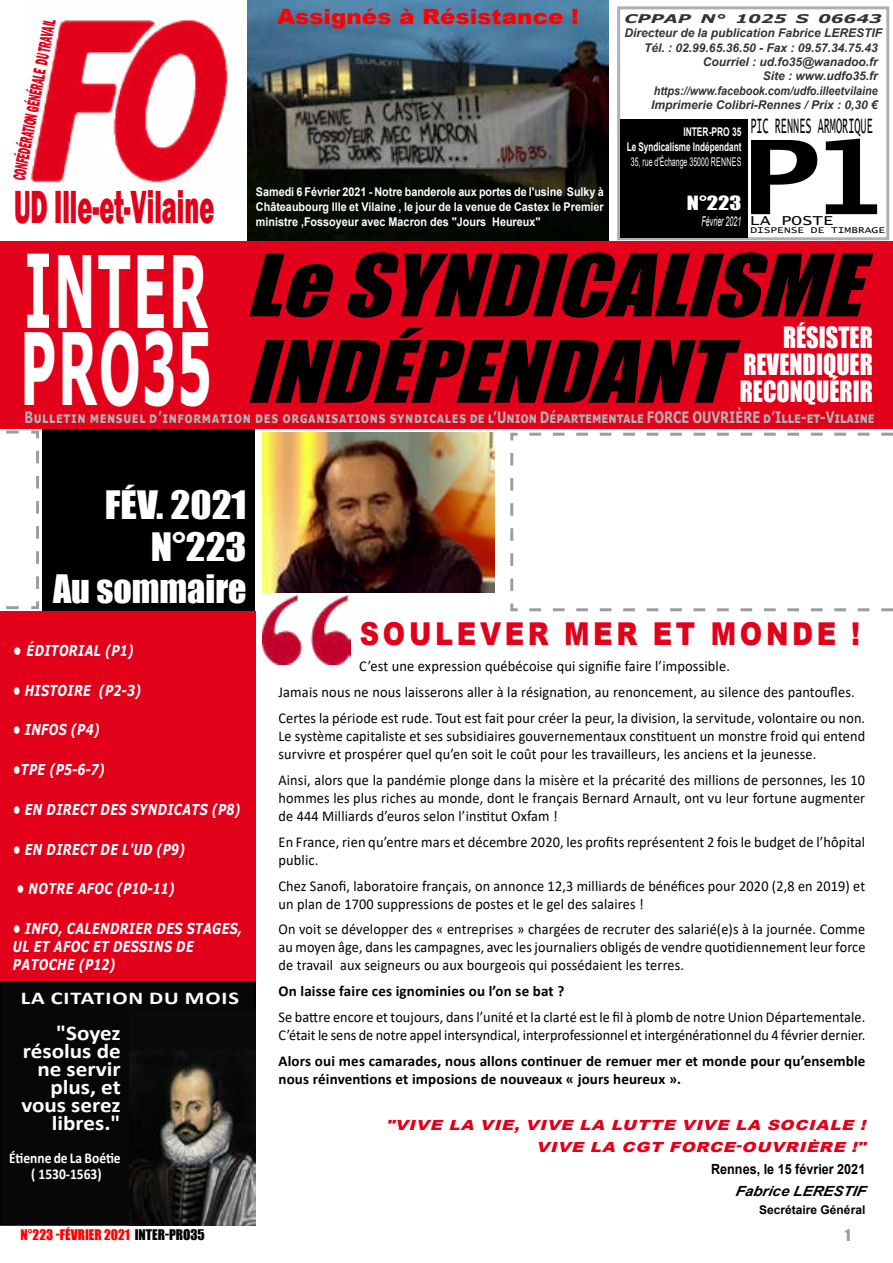
<style>
.page{position:relative;width:893px;height:1263px;background:#fff}
.page>*{position:absolute;margin:0;border:0;box-sizing:border-box;transform-origin:0 0}
.t1{font:700 99.3px/76.8px "Verdana";letter-spacing:.035em;color:#fff;scale:.5 1}
.t2{font:italic 79.2px/86.4px "Impact";color:#000;scale:1.14 1}
.t3{font:800 47.85px "Franklin Gothic";color:#e2001a;scale:.53 1}
.t4{font:36px/42px "Impact";color:#fff;text-align:right;scale:1.1 1}
.t5{font:900 31.5px "Arial";letter-spacing:.135em;color:#e2001a;scale:.86 1}
.t6{font:27px/27px "Impact";color:#fff;text-align:justify;scale:.9 1}
.t7{font:22.8px "Lucida Console";color:#000;scale:.44 1}
.t8{font:700 21px/18px "Calibri";color:#fff;text-align:right;scale:1.1 1}
.t9{font:900 21px "Arial";color:#f00;scale:1.1 1}
.t10{font:800 18px "Franklin Gothic";color:#e2001a;scale:.48 1}
.t11{font:700 18px "Calibri";letter-spacing:.04em;color:#fff;scale:1.25 1}
.t12{font:18px "Impact";color:#fff;scale:1.25 1}
.t13{font:700 15.75px "Verdana";letter-spacing:.05em;color:#b3b2b2;scale:.73 1}
.t14{font:15px/18px "Calibri";letter-spacing:.01em;color:#000;scale:.95 1}
.t15{font:15px/26px "Calibri";letter-spacing:.01em;color:#000;scale:.96 1}
.t16{font:700 15px/18px "Calibri";letter-spacing:.01em;color:#000}
.t17{font:italic 700 15px/18px "Verdana";letter-spacing:.035em;color:#fff;scale:.75 1}
.t18{font:700 15px/16.5px "Calibri";color:#fff;text-align:center;scale:.9 1}
.t19{font:italic 700 15px "Verdana";letter-spacing:.035em;color:#fff;scale:.84 1}
.t20{font:15px "Impact";color:#9d9d9c}
.t21{font:14.25px "Lucida Console";color:#000;scale:1.22 1}
.t22{font:italic 900 13.95px/21.5px "Arial";color:#e2001a;text-align:right;scale:1.2 1}
.t23{font:700 13.95px "Arial";color:#000;scale:.9 1}
.t24{font:italic 700 13.95px "Arial";color:#000;scale:1.07 1}
.t25{font:13.5px "Impact";color:#f00}
.t26{font:italic 13.5px "Arial";color:#fff;scale:.53 1}
.t27{font:700 12px/15px "Arial";color:#fff;text-align:justify;scale:.9 1}
.t28{font:italic 700 12px "Arial";color:#000}
.t29{font:italic 700 12px "Arial";color:#000;scale:.9 1}
.t30{font:700 12px/15px "Arial";color:#fff;text-align:right;scale:.7 1}
.t31{font:12px "Arial";color:#fff;scale:.58 1}
.t32{font:700 12px "Arial";color:#000}
.t33{font:italic 700 12px "Verdana";color:#000;scale:1.5 1}
.t34{font:9.15px "Lucida Console";color:#000;scale:1.22 1}
.s1{font-size:102px}
.s2{color:#000}
</style>
<div class="page">
<img style="left:248px;top:0;width:360px;height:240px">
<div style="left:43px;top:429px;width:212px;height:183px;background:#000"></div>
<div style="left:0;top:242px;width:893px;height:187px;background:#e2001a"></div>
<div style="left:617px;top:6px;width:272px;height:234px;border:3px solid #9d9d9c"></div>
<svg style="left:751px;top:140px;width:66px;height:74px"></svg>
<svg style="left:826px;top:139px;width:51px;height:75px"></svg>
<div style="left:620px;top:119px;width:127px;height:118px;background:#000"></div>
<svg style="left:510px;top:432px;width:383px;height:180px"></svg>
<div style="left:0;top:612px;width:255px;height:371px;background:#e2001a"></div>
<img style="left:262px;top:595px;width:89px;height:69px">
<svg style="left:6px;top:430px;width:33px;height:180px"></svg>
<div style="left:0;top:982px;width:255px;height:243px;background:#070707"></div>
<div style="left:0;top:981px;width:256px;height:245px;border:2px solid #000"></div>
<img style="left:263px;top:433px;width:231px;height:159px">
<img style="left:28px;top:18px;width:200px;height:165px">
<div style="left:129px;top:1010px;width:126px;height:216px;background:#090b0a"></div>
<img style="left:129px;top:1051px;width:126px;height:175px">
<p class="t10" style="left:7px;top:178px;width:344px;rotate:-79deg">CONFÉDÉRATION GÉNÉRALE DU TRAVAIL</p>
<h3 class="t3" style="left:14px;top:176px;width:379px">UD Ille-et-Vilaine</h3>
<h3 class="t9" style="left:277px;top:2px;width:276px">Assignés à Résistance !</h3>
<p class="t27" style="left:256px;top:185px;width:388px">Samedi 6 Février 2021 - Notre banderole aux portes de l'usine Sulky à Châteaubourg Ille et Vilaine , le jour de la venue de Castex le Premier ministre ,Fossoyeur avec Macron des "Jours Heureux"</p>
<p class="t33" style="left:624px;top:10px;width:173px">CPPAP N° 1025 S 06643</p>
<p class="t28" style="left:624px;top:25px;width:259px">Directeur de la publication Fabrice LERESTIF</p>
<p class="t28" style="left:644px;top:39px;width:235px">Tél. : 02.99.65.36.50 - Fax : 09.57.34.75.43</p>
<p class="t28" style="left:703px;top:54px;width:177px">Courriel : ud.fo35@wanadoo.fr</p>
<p class="t28" style="left:763px;top:68px;width:116px">Site : www.udfo35.fr</p>
<p class="t29" style="left:654px;top:83px;width:250px">https://www.facebook.com/udfo.illeetvilaine</p>
<p class="t28" style="left:651px;top:97px;width:228px">Imprimerie Colibri-Rennes / Prix : 0,30 €</p>
<h3 class="t7" style="left:750px;top:115px;width:280px">PIC RENNES ARMORIQUE</h3>
<p class="t30" style="left:627px;top:125px;width:165px">INTER-PRO 35<br>Le Syndicalisme Indépendant</p>
<p class="t31" style="left:631px;top:154px;width:192px">35, rue d'Échange 35000 RENNES</p>
<p class="t12" style="left:687px;top:189px;width:45px">N°223</p>
<p class="t26" style="left:701px;top:213px;width:77px">Février 2021</p>
<p class="t21" style="left:750px;top:213px;width:70px">LA POSTE</p>
<p class="t34" style="left:750px;top:226px;width:112px">DISPENSE DE TIMBRAGE</p>
<h1 class="t1" style="left:20px;top:251px;width:386px"><span class="s1">I</span>NTER<br>PRO35</h1>
<h2 class="t2" style="left:246px;top:240px;width:568px">LeSYNDICALISME<br>INDÉPENDANT</h2>
<h3 class="t6" style="left:740px;top:323px;width:149px;text-indent:43px">RÉSISTER REVENDIQUER RECONQUÉRIR</h3>
<p class="t13" style="left:24px;top:406px;width:1166px">Bulletin mensuel d’information des organisations syndicales de l’Union Départementale FORCE OUVRIÈRE d’Ille-et-Vilaine</p>
<h3 class="t4" style="left:53px;top:483px;width:177px">FÉV. 2021<br>N°223<br>Au sommaire</h3>
<p class="t19" style="left:13px;top:640px;width:146px">• ÉDITORIAL (P1)</p>
<p class="t17" style="left:13px;top:681px;width:173px">• HISTOIRE (P2-3)</p>
<p class="t17" style="left:13px;top:721px;width:118px">• INFOS (P4)</p>
<p class="t17" style="left:13px;top:760px;width:125px">•TPE (P5-6-7)</p>
<p class="t17" style="left:13px;top:800px;width:305px">• EN DIRECT DES SYNDICATS (P8)</p>
<p class="t17" style="left:13px;top:840px;width:232px">• EN DIRECT DE L'UD (P9)</p>
<p class="t17" style="left:17px;top:880px;width:213px">• NOTRE AFOC (P10-11)</p>
<p class="t17" style="left:13px;top:919px;width:307px">• INFO, CALENDRIER DES STAGES,<br>UL ET AFOC ET DESSINS DE<br>PATOCHE (P12)</p>
<p class="t11" style="left:21px;top:986px;width:176px">LA CITATION DU MOIS</p>
<h3 class="t8" style="left:21px;top:1023px;width:92px">"Soyez résolus de ne servir plus, et vous serez libres."</h3>
<p class="t18" style="left:9px;top:1149px;width:125px">Étienne de La Boétie ( 1530-1563)</p>
<h3 class="t5" style="left:360px;top:611px;width:583px">SOULEVER MER ET MONDE !</h3>
<p class="t15" style="left:279px;top:652px;width:613px;text-indent:81px">C’est une expression québécoise qui signifie faire l’impossible.<br>Jamais nous ne nous laisserons aller à la résignation, au renoncement, au silence des pantoufles.<br>Certes la période est rude. Tout est fait pour créer la peur, la division, la servitude, volontaire ou non.</p>
<p class="t14" style="left:279px;top:726px;width:619px">Le système capitaliste et ses subsidiaires gouvernementaux constituent un monstre froid qui entend survivre et prospérer quel qu’en soit le coût pour les travailleurs, les anciens et la jeunesse.</p>
<p class="t14" style="left:279px;top:770px;width:619px;text-align:justify">Ainsi, alors que la pandémie plonge dans la misère et la précarité des millions de personnes, les 10 hommes les plus riches au monde, dont le français Bernard Arnault, ont vu leur fortune augmenter de 444 Milliards d’euros selon l’institut Oxfam !</p>
<p class="t15" style="left:279px;top:832px;width:613px;line-height:18px">En France, rien qu’entre mars et décembre 2020, les profits représentent 2 fois le budget de l’hôpital public.</p>
<p class="t14" style="left:279px;top:876px;width:619px">Chez Sanofi, laboratoire français, on annonce 12,3 milliards de bénéfices pour 2020 (2,8 en 2019) et un plan de 1700 suppressions de postes et le gel des salaires !</p>
<p class="t14" style="left:279px;top:920px;width:619px;text-align:justify">On voit se développer des « entreprises » chargées de recruter des salarié(e)s à la journée. Comme au moyen âge, dans les campagnes, avec les journaliers obligés de vendre quotidiennement leur force de travail aux seigneurs ou aux bourgeois qui possédaient les terres.</p>
<p class="t16" style="left:279px;top:982px;width:287px">On laisse faire ces ignominies ou l’on se bat ?</p>
<p class="t14" style="left:279px;top:1008px;width:619px">Se battre encore et toujours, dans l’unité et la clarté est le fil à plomb de notre Union Départementale.<br>C’était le sens de notre appel intersyndical, interprofessionnel et intergénérationnel du 4 février dernier.</p>
<p class="t16" style="left:279px;top:1052px;width:588px">Alors oui mes camarades, nous allons continuer de remuer mer et monde pour qu’ensemble nous réinventions et imposions de nouveaux « jours heureux ».</p>
<p class="t22" style="left:386px;top:1114px;width:405px">"VIVE LA VIE, VIVE LA LUTTE VIVE LA SOCIALE !<br>VIVE LA CGT FORCE-OUVRIÈRE !"</p>
<p class="t23" style="left:711px;top:1159px;width:173px">Rennes, le 15 février 2021</p>
<p class="t24" style="left:735px;top:1181px;width:123px">Fabrice LERESTIF</p>
<p class="t32" style="left:759px;top:1201px;width:108px">Secrétaire Général</p>
<p class="t25" style="left:21px;top:1224px;width:186px">N°223 -FÉVRIER 2021 <span class="s2">INTER-PRO35</span></p>
<p class="t20" style="left:845px;top:1224px;width:7px">1</p>
</div>
